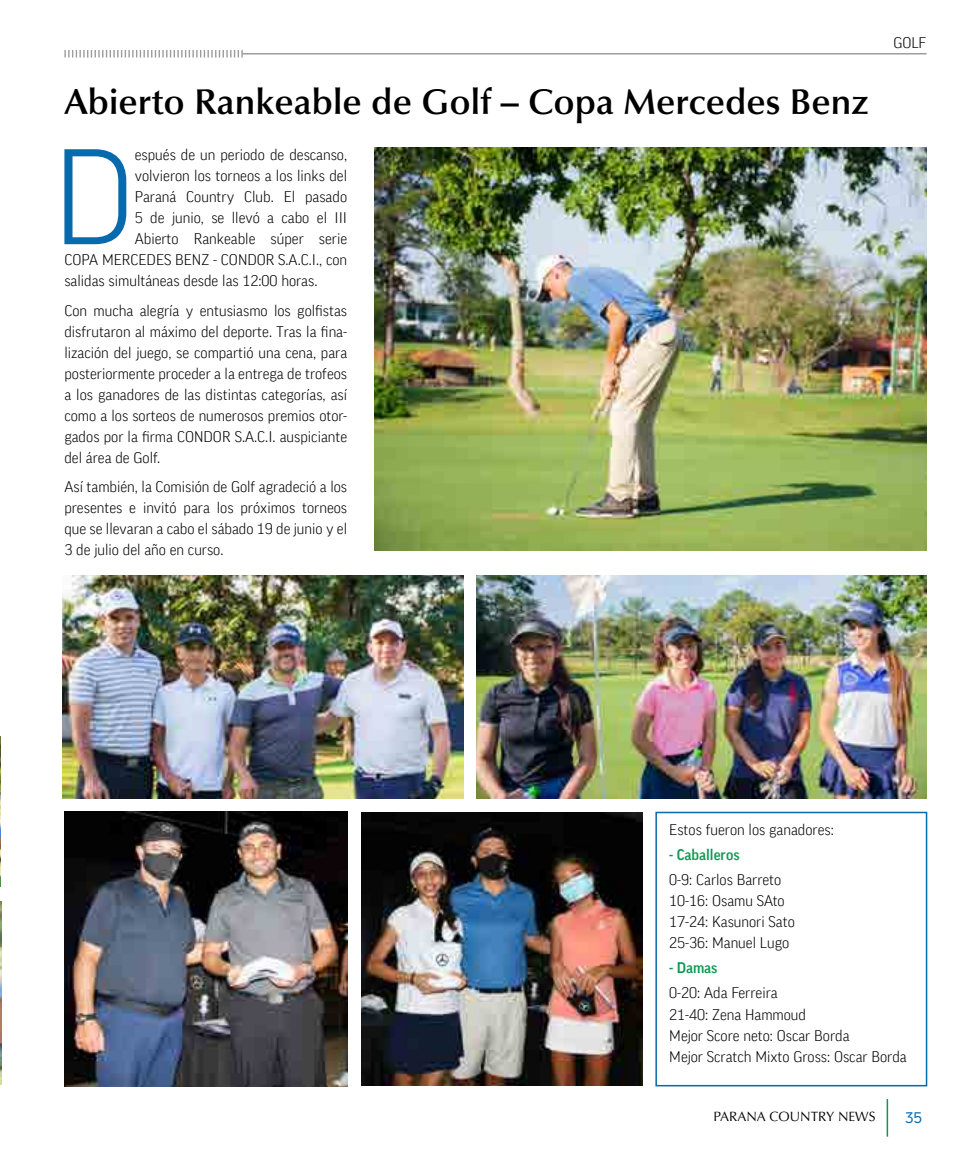
<style>
.page{position:relative;width:978px;height:1149px;background:#fff}
.page>*{position:absolute;margin:0;border:0;box-sizing:border-box;transform-origin:0 0}
.t1{font:300 130.8px "FF Good Pro";color:#066aac}
.t2{font:600 36px "Optima LT Std";color:#000}
.t3{font:300 15px/21px "FF Good Pro";color:#000;text-align:justify}
.t4{font:500 15px "FF Good Pro";color:#0b9a51}
.t5{font:15px "Uni Neue";color:#066aac}
.t6{font:13.5px "Optima LT Std";color:#000}
</style>
<div class="page">
<img style="left:0;top:901px;width:1px;height:183px">
<img style="left:0;top:736px;width:1px;height:150px">
<div style="left:655px;top:811px;width:272px;height:275px;border:2px solid #066aac"></div>
<img style="left:476px;top:575px;width:451px;height:223px">
<img style="left:374px;top:148px;width:553px;height:402px">
<img style="left:63px;top:575px;width:400px;height:223px">
<img style="left:361px;top:812px;width:282px;height:273px">
<img style="left:64px;top:811px;width:283px;height:275px">
<hr style="left:887px;top:1098px;width:1px;height:38px;background:#0b9a51">
<hr style="left:242px;top:53px;width:685px;height:1px;background:#9d9d9c">
<svg style="left:64px;top:50px;width:179px;height:7px"></svg>
<h2 class="t2" style="left:64px;top:81px;width:806px">Abierto Rankeable de Golf – Copa Mercedes Benz</h2>
<h1 class="t1" style="left:53px;top:122px;width:84px">D</h1>
<p class="t3" style="left:135px;top:144px;width:214px">espués de un periodo de descanso,</p>
<p class="t3" style="left:135px;top:165px;width:214px">volvieron los torneos a los links del</p>
<p class="t3" style="left:135px;top:186px;width:214px">Paraná Country Club. El pasado</p>
<p class="t3" style="left:135px;top:207px;width:214px">5 de junio, se llevó a cabo el III</p>
<p class="t3" style="left:135px;top:228px;width:214px">Abierto Rankeable súper serie</p>
<p class="t3" style="left:64px;top:249px;width:284px">COPA MERCEDES BENZ - CONDOR S.A.C.I., con</p>
<p class="t3" style="left:64px;top:270px;width:255px">salidas simultáneas desde las 12:00 horas.</p>
<p class="t3" style="left:64px;top:300px;width:284px">Con mucha alegría y entusiasmo los golfistas disfrutaron al máximo del deporte. Tras la fina&shy;lización del juego, se compartió una cena, para posteriormente proceder a la entrega de trofeos a los ganadores de las distintas categorías, así como a los sorteos de numerosos premios otor&shy;gados por la firma CONDOR S.A.C.I. auspiciante del área de Golf.</p>
<p class="t3" style="left:64px;top:476px;width:284px">Así también, la Comisión de Golf agradeció a los presentes e invitó para los próximos torneos que se llevaran a cabo el sábado 19 de junio y el 3 de julio del año en curso.</p>
<p class="t3" style="left:893px;top:32px;width:35px">GOLF</p>
<p class="t3" style="left:669px;top:818px;width:166px">Estos fueron los ganadores:</p>
<p class="t4" style="left:669px;top:845px;width:72px">- Caballeros</p>
<p class="t3" style="left:669px;top:868px;width:127px;text-align:left">0-9: Carlos Barreto<br>10-16: Osamu SAto<br>17-24: Kasunori Sato<br>25-36: Manuel Lugo</p>
<p class="t4" style="left:669px;top:959px;width:50px">- Damas</p>
<p class="t3" style="left:669px;top:982px;width:239px;text-align:left">0-20: Ada Ferreira<br>21-40: Zena Hammoud<br>Mejor Score neto: Oscar Borda<br>Mejor Scratch Mixto Gross: Oscar Borda</p>
<p class="t6" style="left:713px;top:1108px;width:164px">PARANA COUNTRY NEWS</p>
<p class="t5" style="left:905px;top:1108px;width:19px">35</p>
</div>
